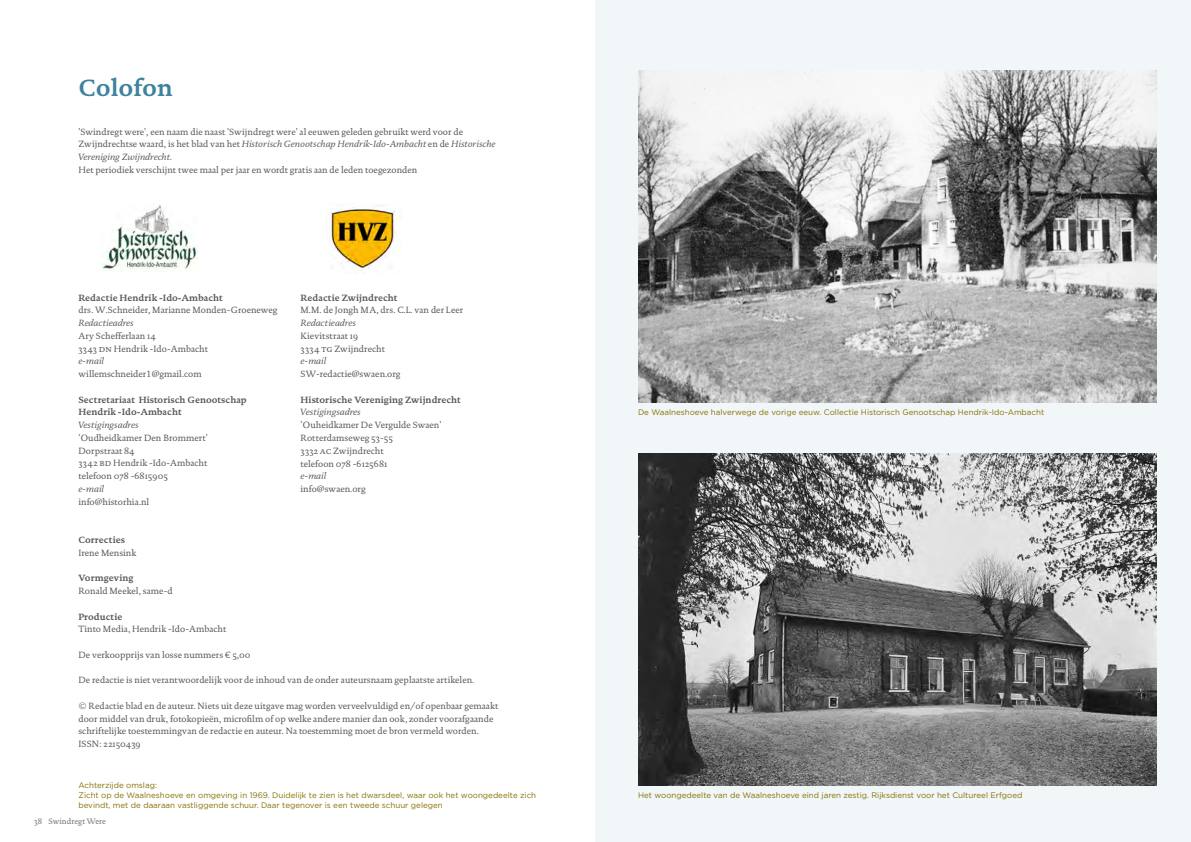
<style>
.page{position:relative;width:1191px;height:842px;background:#fff}
.page>*{position:absolute;margin:0;border:0;box-sizing:border-box;transform-origin:0 0}
.t1{font:700 24px "DTL Documenta TOT";color:#3d829e}
.t2{font:9.2px/12.8px "DTL Documenta TOT";color:#575756}
.t3{font:700 9.2px/12.8px "DTL Documenta TOT";color:#575756}
.t4{font:9.2px "DTL Documenta TOT Caps";color:#575756}
.t5{font:italic 9.2px "DTL Documenta TOT";color:#575756}
.t6{font:8px/9.7px "Gotham";color:#847100}
.t7{font:8px "DTL Documenta TOT";color:#706f6f}
.s1{font-style:italic}
.s2{font-family:"DTL Documenta TOT Caps"}
.s3{font-family:"DTL Documenta TOT"}
</style>
<div class="page">
<div style="left:595px;top:0;width:596px;height:842px;background:#f1f6f9"></div>
<img style="left:638px;top:454px;width:519px;height:331px">
<img style="left:638px;top:71px;width:519px;height:332px">
<img style="left:328px;top:203px;width:73px;height:71px">
<img style="left:101px;top:205px;width:96px;height:66px">
<h1 class="t1" style="left:78px;top:73px;width:96px">Colofon</h1>
<p class="t2" style="left:78px;top:125px;width:418px">'Swindregt were', een naam die naast 'Swijndregt were' al eeuwen geleden gebruikt werd voor de Zwijndrechtse waard, is het blad van het <span class="s1">Historisch Genootschap Hendrik-Ido-Ambacht</span> en de <span class="s1">Historische Vereniging Zwijndrecht</span>.<br>Het periodiek verschijnt twee maal per jaar en wordt gratis aan de leden toegezonden</p>
<p class="t3" style="left:78px;top:291px;width:146px">Redactie Hendrik -Ido-Ambacht</p>
<p class="t2" style="left:78px;top:304px;width:200px">drs. W.Schneider, Marianne Monden-Groeneweg</p>
<p class="t2" style="left:78px;top:316px;width:131px"><span class="s1">Redactieadres<br></span>Ary Schefferlaan <span class="s2">14<br>3343 dn</span> Hendrik -Ido-Ambacht <span class="s1">e-mail</span></p>
<p class="t2" style="left:78px;top:367px;width:125px">willemschneider1@gmail.com</p>
<p class="t3" style="left:78px;top:393px;width:170px">Sectretariaat Historisch Genootschap<br>Hendrik -Ido-Ambacht</p>
<p class="t5" style="left:78px;top:419px;width:62px">Vestigingsadres</p>
<p class="t2" style="left:78px;top:431px;width:131px">'Oudheidkamer Den Brommert'<br>Dorpstraat <span class="s2">84<br>3342 bd</span> Hendrik -Ido-Ambacht</p>
<p class="t4" style="left:78px;top:471px;width:91px"><span class="s3">telefoon</span> 078 -6815905</p>
<p class="t5" style="left:78px;top:483px;width:27px">e-mail</p>
<p class="t2" style="left:78px;top:495px;width:72px">info@historhia.nl</p>
<p class="t3" style="left:78px;top:533px;width:48px">Correcties</p>
<p class="t2" style="left:78px;top:546px;width:59px">Irene Mensink</p>
<p class="t3" style="left:78px;top:571px;width:57px">Vormgeving</p>
<p class="t2" style="left:78px;top:584px;width:96px">Ronald Meekel, same-d</p>
<p class="t3" style="left:78px;top:610px;width:46px">Productie</p>
<p class="t2" style="left:78px;top:623px;width:149px">Tinto Media, Hendrik -Ido-Ambacht</p>
<p class="t2" style="left:78px;top:648px;width:174px">De verkoopprijs van losse nummers € <span class="s2">5,00</span></p>
<p class="t3" style="left:300px;top:291px;width:98px">Redactie Zwijndrecht</p>
<p class="t2" style="left:300px;top:304px;width:164px">M.M. de Jongh MA, drs. C.L. van der Leer</p>
<p class="t2" style="left:300px;top:317px;width:86px"><span class="s1">Redactieadres<br></span>Kievitstraat <span class="s2">19<br>3334 tg</span> Zwijndrecht <span class="s1">e-mail</span></p>
<p class="t2" style="left:300px;top:368px;width:101px">SW-redactie@swaen.org</p>
<p class="t3" style="left:300px;top:393px;width:162px">Historische Vereniging Zwijndrecht</p>
<p class="t5" style="left:300px;top:407px;width:62px">Vestigingsadres</p>
<p class="t2" style="left:300px;top:419px;width:142px">'Ouheidkamer De Vergulde Swaen'<br>Rotterdamseweg <span class="s2">53-55<br>3332 ac</span> Zwijndrecht</p>
<p class="t4" style="left:300px;top:458px;width:88px"><span class="s3">telefoon</span> 078 -6125681</p>
<p class="t5" style="left:300px;top:471px;width:27px">e-mail</p>
<p class="t2" style="left:300px;top:482px;width:67px">info@swaen.org</p>
<p class="t2" style="left:78px;top:674px;width:397px">De redactie is niet verantwoordelijk voor de inhoud van de onder auteursnaam geplaatste artikelen.</p>
<p class="t2" style="left:78px;top:699px;width:421px">© Redactie blad en de auteur. Niets uit deze uitgave mag worden verveelvuldigd en/of openbaar gemaakt door middel van druk, fotokopieën, microfilm of op welke andere manier dan ook, zonder voorafgaande schriftelijke toestemmingvan de redactie en auteur. Na toestemming moet de bron vermeld worden.</p>
<p class="t4" style="left:78px;top:739px;width:64px"><span class="s3">ISSN:</span> 22150439</p>
<p class="t6" style="left:78px;top:780px;width:459px">Achterzijde omslag:<br>Zicht op de Waalneshoeve en omgeving in 1969. Duidelijk te zien is het dwarsdeel, waar ook het woongedeelte zich bevindt, met de daaraan vastliggende schuur. Daar tegenover is een tweede schuur gelegen</p>
<p class="t7" style="left:34px;top:816px;width:73px"><span class="s2">38</span> Swindregt Were</p>
<p class="t6" style="left:638px;top:407px;width:408px">De Waalneshoeve halverwege de vorige eeuw. Collectie Historisch Genootschap Hendrik-Ido-Ambacht</p>
<p class="t6" style="left:638px;top:790px;width:386px">Het woongedeelte van de Waalneshoeve eind jaren zestig. Rijksdienst voor het Cultureel Erfgoed</p>
</div>
